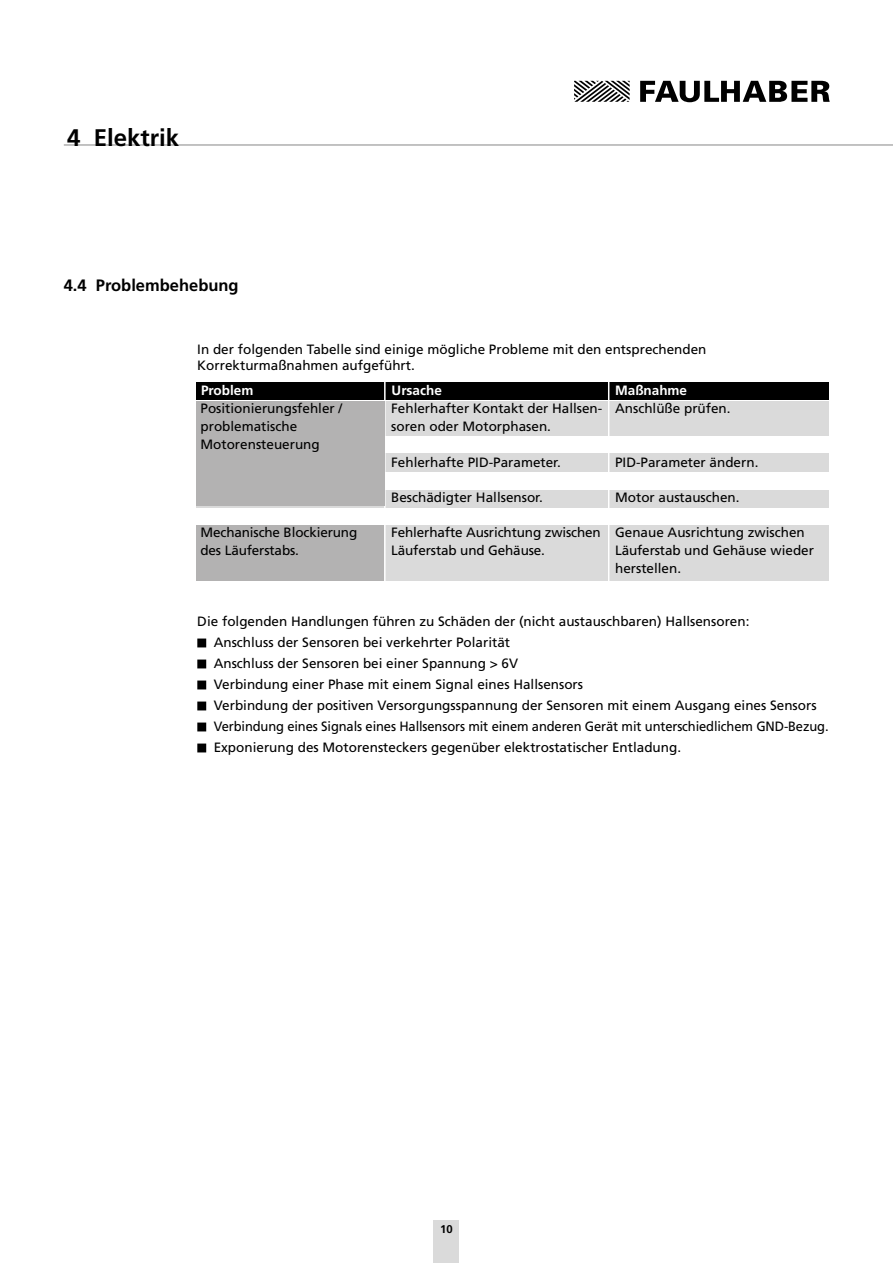
<style>
.page{position:relative;width:893px;height:1263px;background:#fff}
.page>*{position:absolute;margin:0;border:0;box-sizing:border-box;transform-origin:0 0}
.t1{font:700 24px "Frutiger LT";color:#000}
.t2{font:700 16.5px "Frutiger LT";color:#000}
.t3{font:13.5px/17.7px "Frutiger LT";color:#000}
.t4{font:700 13.5px "Frutiger LT";color:#fff}
.t5{font:700 11.25px "Frutiger LT";color:#000}
</style>
<div class="page">
<hr style="left:64px;top:145px;width:829px;height:1px;background:#878787">
<svg style="left:574px;top:81px;width:56px;height:21px"></svg>
<svg style="left:640px;top:81px;width:190px;height:21px"></svg>
<div style="left:434px;top:1220px;width:25px;height:43px;background:#dadada"></div>
<div style="left:196px;top:382px;width:633px;height:18px;background:#000"></div>
<div style="left:196px;top:453px;width:633px;height:19px;background:#dadada"></div>
<div style="left:196px;top:402px;width:633px;height:34px;background:#dadada"></div>
<div style="left:198px;top:639px;width:7px;height:8px;background:#000"></div>
<div style="left:197px;top:638px;width:9px;height:9px;border:2px solid #000"></div>
<div style="left:198px;top:660px;width:7px;height:8px;background:#000"></div>
<div style="left:197px;top:659px;width:9px;height:9px;border:2px solid #000"></div>
<div style="left:198px;top:681px;width:7px;height:8px;background:#000"></div>
<div style="left:197px;top:680px;width:9px;height:9px;border:2px solid #000"></div>
<div style="left:198px;top:702px;width:7px;height:8px;background:#000"></div>
<div style="left:197px;top:701px;width:9px;height:9px;border:2px solid #000"></div>
<div style="left:198px;top:723px;width:7px;height:8px;background:#000"></div>
<div style="left:197px;top:722px;width:9px;height:9px;border:2px solid #000"></div>
<div style="left:198px;top:744px;width:7px;height:8px;background:#000"></div>
<div style="left:197px;top:743px;width:9px;height:9px;border:2px solid #000"></div>
<div style="left:196px;top:490px;width:633px;height:17px;background:#dadada"></div>
<div style="left:196px;top:525px;width:188px;height:55px;background:#b3b2b2"></div>
<div style="left:384px;top:525px;width:445px;height:55px;background:#dadada"></div>
<hr style="left:384px;top:378px;width:2px;height:208px;background:#fff">
<hr style="left:608px;top:378px;width:1px;height:208px;background:#fff">
<div style="left:196px;top:401px;width:189px;height:105px;background:#b3b2b2"></div>
<h1 class="t1" style="left:67px;top:123px;width:114px">4 Elektrik</h1>
<p class="t2" style="left:64px;top:275px;width:176px">4.4 Problembehebung</p>
<p class="t3" style="left:197px;top:341px;width:511px;line-height:16.2px">In der folgenden Tabelle sind einige mögliche Probleme mit den entsprechenden<br>Korrekturmaßnahmen aufgeführt.</p>
<p class="t4" style="left:201px;top:383px;width:54px">Problem</p>
<p class="t4" style="left:392px;top:383px;width:52px">Ursache</p>
<p class="t4" style="left:615px;top:383px;width:74px">Maßnahme</p>
<p class="t3" style="left:200px;top:400px;width:143px">Positionierungsfehler / problematische<br>Motorensteuerung</p>
<p class="t3" style="left:200px;top:524px;width:158px">Mechanische Blockierung des Läuferstabs.</p>
<p class="t3" style="left:391px;top:400px;width:213px">Fehlerhafter Kontakt der Hallsen&shy;soren oder Motorphasen.</p>
<p class="t3" style="left:391px;top:453px;width:171px">Fehlerhafte PID-Parameter.</p>
<p class="t3" style="left:391px;top:488px;width:153px">Beschädigter Hallsensor.</p>
<p class="t3" style="left:391px;top:524px;width:211px">Fehlerhafte Ausrichtung zwischen<br>Läuferstab und Gehäuse.</p>
<p class="t3" style="left:615px;top:400px;width:117px">Anschlüße prüfen.</p>
<p class="t3" style="left:615px;top:453px;width:145px">PID-Parameter ändern.</p>
<p class="t3" style="left:615px;top:488px;width:126px">Motor austauschen.</p>
<p class="t3" style="left:615px;top:524px;width:200px">Genaue Ausrichtung zwischen<br>Läuferstab und Gehäuse wieder herstellen.</p>
<p class="t3" style="left:214px;top:611px;width:616px;line-height:21px;text-indent:-16px">Die folgenden Handlungen führen zu Schäden der (nicht austauschbaren) Hallsensoren:<br>Anschluss der Sensoren bei verkehrter Polarität<br>Anschluss der Sensoren bei einer Spannung &gt; 6V<br>Verbindung einer Phase mit einem Signal eines Hallsensors<br>Verbindung der positiven Versorgungsspannung der Sensoren mit einem Ausgang eines Sensors Verbindung eines Signals eines Hallsensors mit einem anderen Gerät mit unterschiedlichem GND-Bezug.<br>Exponierung des Motorensteckers gegenüber elektrostatischer Entladung.</p>
<p class="t5" style="left:440px;top:1222px;width:14px">10</p>
</div>
